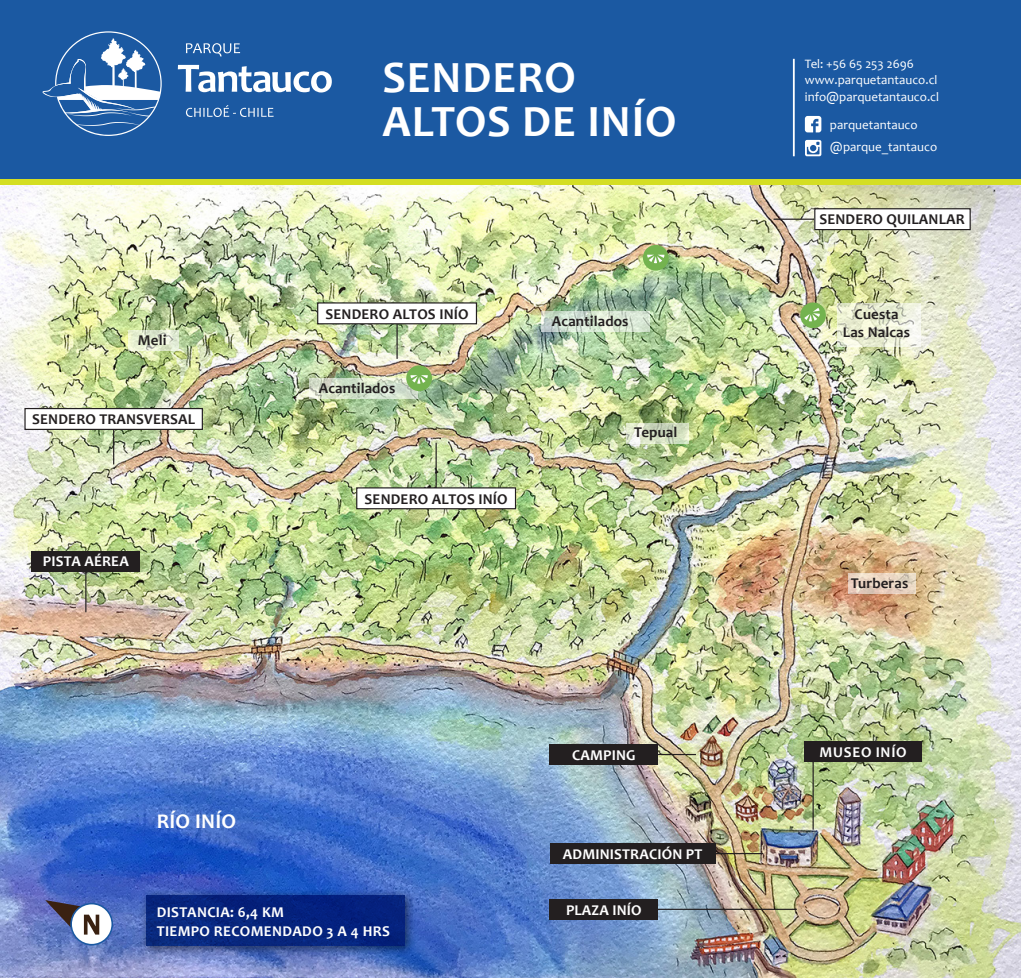
<style>
.page{position:relative;width:1021px;height:978px;background:#fff}
.page>*{position:absolute;margin:0;border:0;box-sizing:border-box;transform-origin:0 0}
.t1{font:700 45px "Candara";letter-spacing:.02em;color:#fff}
.t2{font:700 21px "Candara";letter-spacing:.01em;color:#fff}
.t3{font:700 15px "Candara";letter-spacing:.01em;color:#231f20}
.t4{font:700 15px "Candara";letter-spacing:.01em;color:#fff}
.t5{font:700 15px "Candara";letter-spacing:.05em;color:#fff}
.t6{font:12.9px "Candara";color:#fff}
</style>
<div class="page">
<img style="left:0;top:184px;width:1020px;height:794px">
<div style="left:0;top:0;width:1020px;height:182px;background:#1b59a2"></div>
<svg style="left:42px;top:31px;width:120px;height:105px"></svg>
<svg style="left:178px;top:65px;width:154px;height:28px"></svg>
<svg style="left:186px;top:105px;width:87px;height:12px"></svg>
<svg style="left:186px;top:43px;width:54px;height:13px"></svg>
<div style="left:0;top:179px;width:1020px;height:5px;background:#d4de23"></div>
<svg style="left:804px;top:116px;width:17px;height:16px"></svg>
<svg style="left:805px;top:140px;width:16px;height:16px"></svg>
<hr style="left:793px;top:59px;width:1px;height:97px;background:#fff">
<div style="left:32px;top:551px;width:108px;height:20px;background:#231f20"></div>
<div style="left:549px;top:744px;width:109px;height:21px;background:#231f20"></div>
<div style="left:549px;top:899px;width:109px;height:21px;background:#231f20"></div>
<div style="left:549px;top:843px;width:166px;height:21px;background:#231f20"></div>
<div style="left:139px;top:888px;width:277px;height:70px;background:#231f20;opacity:.6"></div>
<div style="left:146px;top:895px;width:258px;height:51px;background:#06237d"></div>
<div style="left:804px;top:742px;width:118px;height:20px;background:#231f20"></div>
<hr style="left:85px;top:569px;width:1px;height:43px;background:#231f20">
<hr style="left:652px;top:754px;width:44px;height:1px;background:#231f20">
<hr style="left:773px;top:219px;width:44px;height:1px;background:#231f20">
<hr style="left:396px;top:311px;width:1px;height:48px;background:#231f20">
<hr style="left:113px;top:416px;width:1px;height:48px;background:#231f20">
<hr style="left:435px;top:443px;width:2px;height:48px;background:#231f20">
<hr style="left:652px;top:909px;width:144px;height:1px;background:#231f20">
<hr style="left:709px;top:853px;width:54px;height:1px;background:#231f20">
<hr style="left:812px;top:749px;width:1px;height:81px;background:#231f20">
<div style="left:814px;top:209px;width:156px;height:21px;background:#fff"></div>
<div style="left:814px;top:208px;width:156px;height:22px;border:1px solid #231f20"></div>
<svg style="left:847px;top:573px;width:68px;height:21px"></svg>
<svg style="left:836px;top:304px;width:84px;height:43px;background:#e7ead4"></svg>
<svg style="left:626px;top:423px;width:63px;height:21px"></svg>
<svg style="left:128px;top:330px;width:51px;height:21px"></svg>
<svg style="left:541px;top:311px;width:108px;height:20px;background:#d3e2d1"></svg>
<svg style="left:309px;top:378px;width:108px;height:21px;background:#d2dfca"></svg>
<div style="left:318px;top:303px;width:158px;height:21px;background:#fff"></div>
<div style="left:317px;top:302px;width:160px;height:22px;border:1px solid #231f20"></div>
<div style="left:25px;top:409px;width:177px;height:20px;background:#fff"></div>
<div style="left:24px;top:408px;width:179px;height:22px;border:1px solid #231f20"></div>
<div style="left:357px;top:488px;width:158px;height:21px;background:#fff"></div>
<div style="left:356px;top:487px;width:160px;height:22px;border:1px solid #231f20"></div>
<svg style="left:45px;top:900px;width:70px;height:48px"></svg>
<svg style="left:798px;top:301px;width:29px;height:29px"></svg>
<div style="left:643px;top:245px;width:25px;height:26px;background:#74b34f;border-radius:50%"></div>
<svg style="left:647px;top:255px;width:17px;height:8px"></svg>
<div style="left:406px;top:365px;width:26px;height:26px;background:#74b34f;border-radius:50%"></div>
<svg style="left:410px;top:375px;width:18px;height:9px"></svg>
<p class="t1" style="left:382px;top:49px;width:195px">SENDERO</p>
<p class="t1" style="left:382px;top:93px;width:296px">ALTOS DE INÍO</p>
<p class="t3" style="left:138px;top:331px;width:30px">Meli</p>
<p class="t3" style="left:32px;top:410px;width:164px">SENDERO TRANSVERSAL</p>
<p class="t4" style="left:43px;top:552px;width:87px">PISTA AÉREA</p>
<p class="t3" style="left:325px;top:304px;width:144px">SENDERO ALTOS INÍO</p>
<p class="t3" style="left:319px;top:378px;width:78px">Acantilados</p>
<p class="t3" style="left:364px;top:489px;width:144px">SENDERO ALTOS INÍO</p>
<p class="t3" style="left:552px;top:311px;width:78px">Acantilados</p>
<p class="t3" style="left:634px;top:422px;width:45px">Tepual</p>
<p class="t2" style="left:157px;top:808px;width:81px">RÍO INÍO</p>
<p class="t4" style="left:157px;top:902px;width:129px">DISTANCIA: 6,4 KM</p>
<p class="t4" style="left:157px;top:922px;width:235px">TIEMPO RECOMENDADO 3 A 4 HRS</p>
<p class="t4" style="left:572px;top:745px;width:65px">CAMPING</p>
<p class="t4" style="left:563px;top:845px;width:141px">ADMINISTRACIÓN PT</p>
<p class="t4" style="left:566px;top:900px;width:77px">PLAZA INÍO</p>
<p class="t6" style="left:804px;top:56px;width:111px">Tel: +56 65 253 2696</p>
<p class="t6" style="left:804px;top:72px;width:134px">www.parquetantauco.cl</p>
<p class="t6" style="left:804px;top:88px;width:136px">info@parquetantauco.cl</p>
<p class="t6" style="left:830px;top:116px;width:89px">parquetantauco</p>
<p class="t6" style="left:830px;top:139px;width:109px">@parque_tantauco</p>
<p class="t3" style="left:819px;top:210px;width:147px">SENDERO QUILANLAR</p>
<p class="t3" style="left:854px;top:304px;width:45px">Cuesta</p>
<p class="t3" style="left:843px;top:322px;width:69px">Las Nalcas</p>
<p class="t3" style="left:850px;top:574px;width:59px">Turberas</p>
<p class="t5" style="left:819px;top:743px;width:89px">MUSEO INÍO</p>
</div>
